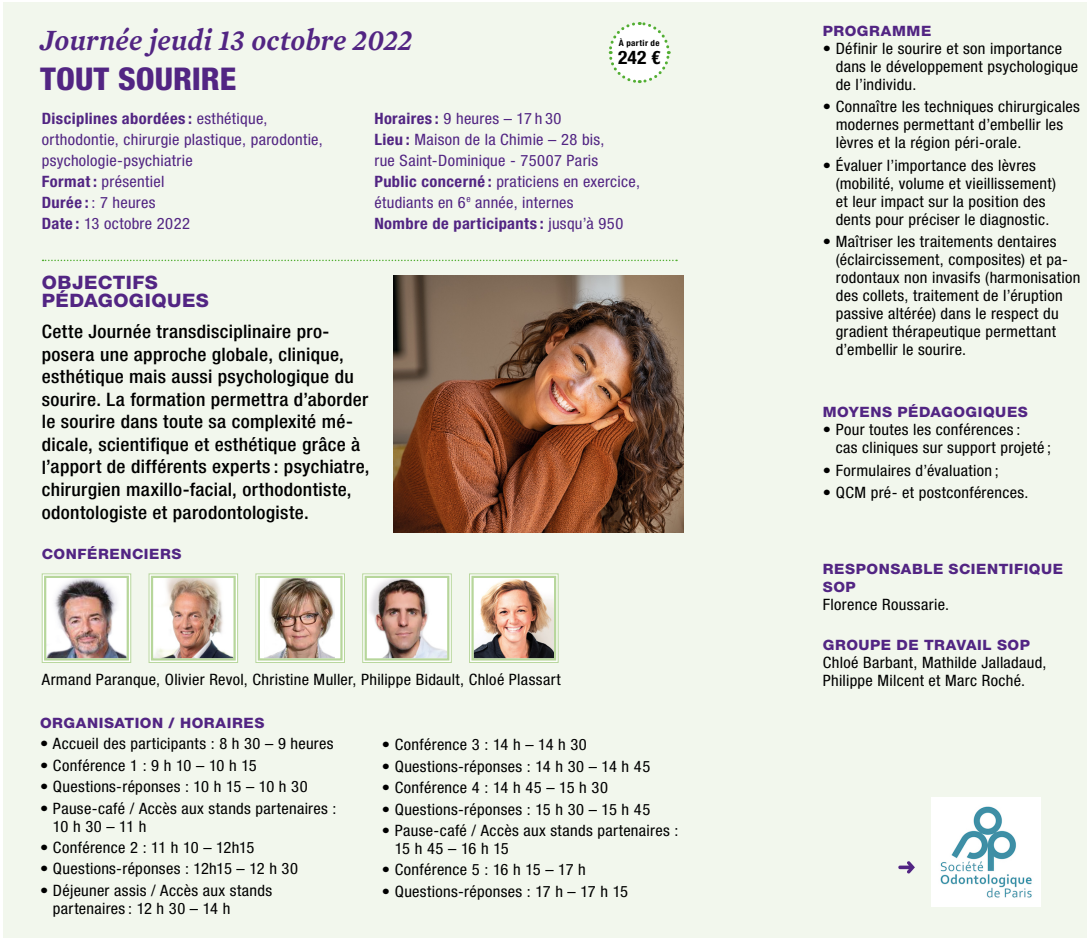
<style>
.page{position:relative;width:1087px;height:941px;background:#fff}
.page>*{position:absolute;margin:0;border:0;box-sizing:border-box;transform-origin:0 0}
.t1{font:800 condensed 31.35px "Helvetica Neue LT Std";color:#522583;scale:1.05 1}
.t2{font:italic 600 30px "Mercury Text G1";letter-spacing:.005em;color:#522583;scale:.95 1}
.t3{font:500 condensed 18.6px/22.5px "Helvetica Neue LT Std";letter-spacing:.015em;color:#000;scale:1.05 1}
.t4{font:800 18.6px/18px "Helvetica Neue LT Std";letter-spacing:.025em;color:#522583;scale:1.05 1}
.t5{font:700 condensed 18.6px "Helvetica Neue LT Std";color:#000;scale:1.05 1}
.t6{font:condensed 15.6px/18px "Helvetica Neue LT Std";letter-spacing:.02em;color:#000;scale:1.05 1}
.t7{font:condensed 15.6px/21px "Helvetica Neue LT Std";letter-spacing:.02em;color:#522583;scale:1.05 1}
.t8{font:800 14.25px/18px "Helvetica Neue LT Std";letter-spacing:.035em;color:#522583;scale:1.05 1}
.t9{font:700 condensed 8.55px "Helvetica Neue LT Std";letter-spacing:.04em;color:#000;scale:1.05 1}
.s1{font-weight:700}
</style>
<div class="page">
<div style="left:4px;top:2px;width:1082px;height:936px;background:#f2f7ed"></div>
<img style="left:41px;top:573px;width:90px;height:90px">
<div style="left:44px;top:575px;width:85px;height:85px;border:2px solid #b7d69b"></div>
<img style="left:148px;top:573px;width:90px;height:90px">
<div style="left:151px;top:575px;width:85px;height:85px;border:2px solid #b7d69b"></div>
<img style="left:255px;top:573px;width:90px;height:90px">
<div style="left:258px;top:575px;width:84px;height:85px;border:2px solid #b7d69b"></div>
<img style="left:362px;top:573px;width:90px;height:90px">
<div style="left:364px;top:575px;width:85px;height:85px;border:2px solid #b7d69b"></div>
<img style="left:469px;top:573px;width:90px;height:90px">
<div style="left:471px;top:575px;width:85px;height:85px;border:2px solid #b7d69b"></div>
<svg style="left:43px;top:259px;width:634px;height:2px"></svg>
<svg style="left:608px;top:22px;width:63px;height:62px"></svg>
<svg style="left:898px;top:861px;width:16px;height:12px"></svg>
<img style="left:394px;top:275px;width:289px;height:258px">
<img style="left:931px;top:797px;width:108px;height:109px">
<h2 class="t2" style="left:40px;top:18px;width:393px">Journée jeudi 13 octobre 2022</h2>
<h1 class="t1" style="left:40px;top:59px;width:188px">TOUT SOURIRE</h1>
<p class="t9" style="left:618px;top:38px;width:40px">À partir de</p>
<p class="t5" style="left:618px;top:46px;width:42px">242 €</p>
<p class="t7" style="left:42px;top:107px;width:269px"><span class="s1">Disciplines abordées :</span> esthétique, orthodontie, chirurgie plastique, parodontie, psychologie-psychiatrie<br><span class="s1">Format :</span> présentiel<br><span class="s1">Durée :</span> : 7 heures<br><span class="s1">Date :</span> 13 octobre 2022</p>
<p class="t7" style="left:374px;top:107px;width:254px"><span class="s1">Horaires :</span> 9 heures – 17 h 30<br><span class="s1">Lieu :</span> Maison de la Chimie – 28 bis,<br>rue Saint-Dominique - 75007 Paris <span class="s1">Public concerné :</span> praticiens en exercice, étudiants en 6<sup>e</sup> année, internes<br><span class="s1">Nombre de participants :</span> jusqu’à 950</p>
<p class="t4" style="left:42px;top:274px;width:161px">OBJECTIFS<br>PÉDAGOGIQUES</p>
<p class="t3" style="left:42px;top:320px;width:313px">Cette Journée transdisciplinaire pro&shy;posera une approche globale, clinique, esthétique mais aussi psychologique du sourire. La formation permettra d’aborder le sourire dans toute sa complexité mé&shy;dicale, scientifique et esthétique grâce à l’apport de différents experts : psychiatre, chirurgien maxillo-facial, orthodontiste, odontologiste et parodontologiste.</p>
<p class="t8" style="left:42px;top:545px;width:135px">CONFÉRENCIERS</p>
<p class="t6" style="left:42px;top:670px;width:496px">Armand Paranque, Olivier Revol, Christine Muller, Philippe Bidault, Chloé Plassart</p>
<p class="t8" style="left:40px;top:713px;width:215px">ORGANISATION / HORAIRES</p>
<p class="t6" style="left:40px;top:734px;width:281px">• Accueil des participants : 8 h 30 – 9 heures</p>
<p class="t6" style="left:40px;top:756px;width:208px">• Conférence 1 : 9 h 10 – 10 h 15</p>
<p class="t6" style="left:40px;top:777px;width:256px">• Questions-réponses : 10 h 15 – 10 h 30</p>
<p class="t6" style="left:53px;top:798px;width:271px;text-indent:-13px">• Pause-café / Accès aux stands partenaires :<br>10 h 30 – 11 h</p>
<p class="t6" style="left:40px;top:838px;width:206px">• Conférence 2 : 11 h 10 – 12h15</p>
<p class="t6" style="left:40px;top:859px;width:247px">• Questions-réponses : 12h15 – 12 h 30</p>
<p class="t6" style="left:53px;top:881px;width:210px;text-indent:-13px">• Déjeuner assis / Accès aux stands partenaires : 12 h 30 – 14 h</p>
<p class="t6" style="left:382px;top:735px;width:197px">• Conférence 3 : 14 h – 14 h 30</p>
<p class="t6" style="left:382px;top:757px;width:257px">• Questions-réponses : 14 h 30 – 14 h 45</p>
<p class="t6" style="left:382px;top:778px;width:217px">• Conférence 4 : 14 h 45 – 15 h 30</p>
<p class="t6" style="left:382px;top:800px;width:257px">• Questions-réponses : 15 h 30 – 15 h 45</p>
<p class="t6" style="left:395px;top:821px;width:271px;text-indent:-13px">• Pause-café / Accès aux stands partenaires :<br>15 h 45 – 16 h 15</p>
<p class="t6" style="left:382px;top:860px;width:196px">• Conférence 5 : 16 h 15 – 17 h</p>
<p class="t6" style="left:382px;top:882px;width:236px">• Questions-réponses : 17 h – 17 h 15</p>
<p class="t8" style="left:822px;top:22px;width:105px">PROGRAMME</p>
<p class="t6" style="left:835px;top:39px;width:232px;text-indent:-13px">• Définir le sourire et son importance dans le développement psychologique de l’individu.</p>
<p class="t6" style="left:835px;top:98px;width:234px;text-indent:-13px">• Connaître les techniques chirurgicales modernes permettant d’embellir les lèvres et la région péri-orale.</p>
<p class="t6" style="left:835px;top:156px;width:211px;text-indent:-13px">• Évaluer l’importance des lèvres (mobilité, volume et vieillissement) et leur impact sur la position des dents pour préciser le diagnostic.</p>
<p class="t6" style="left:835px;top:232px;width:234px;text-indent:-13px">• Maîtriser les traitements dentaires (éclaircissement, composites) et pa&shy;rodontaux non invasifs (harmonisation des collets, traitement de l’éruption passive altérée) dans le respect du gradient thérapeutique permettant d’embellir le sourire.</p>
<p class="t8" style="left:822px;top:403px;width:197px">MOYENS PÉDAGOGIQUES</p>
<p class="t6" style="left:835px;top:421px;width:207px;text-indent:-13px">• Pour toutes les conférences :<br>cas cliniques sur support projeté ;</p>
<p class="t6" style="left:822px;top:461px;width:169px">• Formulaires d’évaluation ;</p>
<p class="t6" style="left:822px;top:483px;width:197px">• QCM pré- et postconférences.</p>
<p class="t8" style="left:822px;top:560px;width:230px">RESPONSABLE SCIENTIFIQUE<br>SOP</p>
<p class="t6" style="left:822px;top:595px;width:122px">Florence Roussarie.</p>
<p class="t8" style="left:822px;top:635px;width:199px">GROUPE DE TRAVAIL SOP</p>
<p class="t6" style="left:822px;top:653px;width:214px">Chloé Barbant, Mathilde Jalladaud,<br>Philippe Milcent et Marc Roché.</p>
</div>
